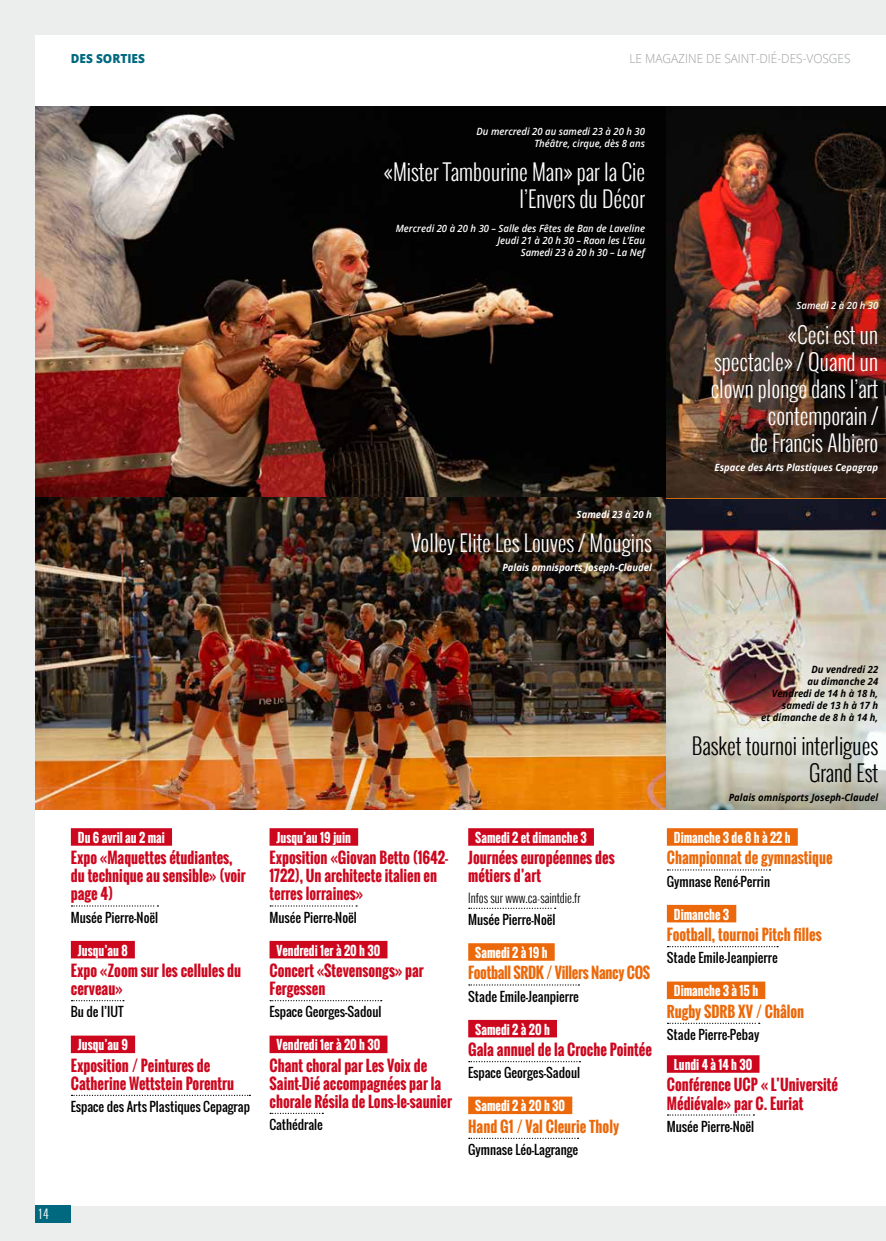
<style>
.page{position:relative;width:886px;height:1241px;background:#fff}
.page>*{position:absolute;margin:0;border:0;box-sizing:border-box;transform-origin:0 0}
.t1{font:300 22.5px/27px "Oswald";color:#fff;text-align:right;scale:.95 1}
.t2{font:300 22.5px/27px "Oswald";color:#000;text-align:right;scale:.95 1}
.t3{font:700 15px/18px "Oswald";color:#cd071e;scale:.95 1}
.t4{font:700 15px "Oswald";color:#eb690b;scale:.95 1}
.t5{font:700 15px "Oswald";letter-spacing:-.02em;color:#eb690b;scale:.95 1}
.t6{font:12.5px "Oswald";color:#000}
.t7{font:700 12.5px "Oswald";color:#fff;scale:.95 1}
.t8{font:300 12.5px "Open Sans";color:#9c9e9f;scale:.95 1}
.t9{font:300 12.5px "Oswald";color:#000;scale:.95 1}
.t10{font:800 12.5px "Open Sans";color:#006980;scale:.95 1}
.t11{font:300 12.5px "Oswald";color:#fff}
.t12{font:italic 600 10px/12px "Open Sans";color:#fff;text-align:right;scale:.95 1}
.t13{font:italic 700 10px/12px "Open Sans";color:#000;text-align:right;scale:.95 1}
.t14{font:italic 700 10px "Open Sans";color:#fff;scale:.95 1}
</style>
<div class="page">
<div style="left:0;top:0;width:886px;height:1240px;background:#eceded"></div>
<div style="left:35px;top:35px;width:851px;height:1170px;background:#fff"></div>
<div style="left:71px;top:828px;width:101px;height:17px;background:#cd071e"></div>
<svg style="left:71px;top:905px;width:87px;height:1px"></svg>
<div style="left:71px;top:940px;width:64px;height:18px;background:#cd071e"></div>
<svg style="left:71px;top:1000px;width:53px;height:1px"></svg>
<div style="left:71px;top:1035px;width:64px;height:17px;background:#cd071e"></div>
<svg style="left:71px;top:1094px;width:179px;height:1px"></svg>
<div style="left:269px;top:828px;width:89px;height:17px;background:#cd071e"></div>
<svg style="left:270px;top:905px;width:87px;height:1px"></svg>
<div style="left:269px;top:940px;width:118px;height:18px;background:#cd071e"></div>
<svg style="left:270px;top:1000px;width:112px;height:1px"></svg>
<div style="left:269px;top:1035px;width:118px;height:17px;background:#cd071e"></div>
<svg style="left:270px;top:1112px;width:53px;height:1px"></svg>
<div style="left:468px;top:828px;width:126px;height:17px;background:#cd071e"></div>
<svg style="left:469px;top:907px;width:87px;height:1px"></svg>
<div style="left:468px;top:943px;width:87px;height:17px;background:#eb690b"></div>
<svg style="left:469px;top:984px;width:110px;height:1px"></svg>
<div style="left:468px;top:1019px;width:89px;height:18px;background:#cd071e"></div>
<svg style="left:469px;top:1061px;width:111px;height:1px"></svg>
<div style="left:468px;top:1096px;width:104px;height:17px;background:#eb690b"></div>
<svg style="left:469px;top:1137px;width:109px;height:1px"></svg>
<div style="left:667px;top:828px;width:131px;height:17px;background:#eb690b"></div>
<svg style="left:667px;top:869px;width:103px;height:1px"></svg>
<div style="left:667px;top:904px;width:69px;height:18px;background:#eb690b"></div>
<svg style="left:667px;top:946px;width:111px;height:1px"></svg>
<div style="left:667px;top:981px;width:98px;height:17px;background:#eb690b"></div>
<svg style="left:667px;top:1022px;width:93px;height:1px"></svg>
<div style="left:667px;top:1055px;width:92px;height:17px;background:#cd071e"></div>
<svg style="left:667px;top:1114px;width:87px;height:1px"></svg>
<img style="left:35px;top:106px;width:632px;height:391px">
<img style="left:35px;top:497px;width:632px;height:312px">
<img style="left:667px;top:499px;width:219px;height:310px">
<img style="left:667px;top:106px;width:219px;height:391px">
<div style="left:35px;top:1205px;width:36px;height:17px;background:#006980"></div>
<p class="t10" style="left:71px;top:49px;width:79px">DES SORTIES</p>
<p class="t8" style="left:629px;top:50px;width:234px">LE MAGAZINE DE SAINT-DIÉ-DES-VOSGES</p>
<p class="t12" style="left:476px;top:125px;width:179px">Du mercredi 20 au samedi 23 à 20 h 30<br>Théâtre, cirque, dès 8 ans</p>
<h1 class="t1" style="left:384px;top:158px;width:276px">«Mister Tambourine Man» par la Cie l’Envers du Décor</h1>
<p class="t12" style="left:396px;top:222px;width:264px">Mercredi 20 à 20 h 30 – Salle des Fêtes de Ban de Laveline<br>Jeudi 21 à 20 h 30 – Raon les L’Eau<br>Samedi 23 à 20 h 30 – La Nef</p>
<p class="t14" style="left:577px;top:507px;width:81px">Samedi 23 à 20 h</p>
<h1 class="t1" style="left:411px;top:529px;width:255px">Volley Elite Les Louves / Mougins</h1>
<p class="t14" style="left:502px;top:560px;width:159px">Palais omnisports Joseph-Claudel</p>
<p class="t12" style="left:796px;top:299px;width:87px">Samedi 2 à 20 h 30</p>
<h1 class="t1" style="left:711px;top:320px;width:178px">«Ceci est un spectacle» / Quand un clown plonge dans l’art contemporain /<br>de Francis Albiero</h1>
<p class="t14" style="left:714px;top:460px;width:174px">Espace des Arts Plastiques Cepagrap</p>
<p class="t11" style="left:39px;top:1204px;width:11px">14</p>
<p class="t7" style="left:78px;top:828px;width:93px">Du 6 avril au 2 mai</p>
<p class="t3" style="left:71px;top:849px;width:186px">Expo «Maquettes étudiantes, du technique au sensible» (voir page 4)</p>
<p class="t6" style="left:71px;top:907px;width:89px">Musée Pierre-Noël</p>
<p class="t7" style="left:78px;top:940px;width:54px">Jusqu’au 8</p>
<p class="t3" style="left:71px;top:961px;width:181px">Expo «Zoom sur les cellules du cerveau»</p>
<p class="t6" style="left:71px;top:1002px;width:54px">Bu de l’IUT</p>
<p class="t7" style="left:78px;top:1035px;width:54px">Jusqu’au 9</p>
<p class="t3" style="left:71px;top:1056px;width:173px">Exposition / Peintures de<br>Catherine Wettstein Porentru</p>
<p class="t6" style="left:71px;top:1096px;width:181px">Espace des Arts Plastiques Cepagrap</p>
<p class="t7" style="left:277px;top:828px;width:80px">Jusqu’au 19 juin</p>
<p class="t3" style="left:269px;top:849px;width:190px">Exposition «Giovan Betto (1642-<br>1722), Un architecte italien en terres lorraines»</p>
<p class="t6" style="left:269px;top:907px;width:89px">Musée Pierre-Noël</p>
<p class="t7" style="left:277px;top:940px;width:111px">Vendredi 1er à 20 h 30</p>
<p class="t3" style="left:269px;top:961px;width:164px">Concert «Stevensongs» par<br>Fergessen</p>
<p class="t6" style="left:269px;top:1002px;width:113px">Espace Georges-Sadoul</p>
<p class="t7" style="left:277px;top:1035px;width:111px">Vendredi 1er à 20 h 30</p>
<p class="t3" style="left:269px;top:1056px;width:194px">Chant choral par Les Voix de<br>Saint-Dié accompagnées par la chorale Résila de Lons-le-saunier</p>
<p class="t6" style="left:269px;top:1114px;width:55px">Cathédrale</p>
<p class="t7" style="left:475px;top:828px;width:119px">Samedi 2 et dimanche 3</p>
<p class="t3" style="left:468px;top:849px;width:156px">Journées européennes des métiers d’art</p>
<p class="t9" style="left:468px;top:888px;width:120px">Infos sur www.ca-saintdie.fr</p>
<p class="t6" style="left:468px;top:909px;width:89px">Musée Pierre-Noël</p>
<p class="t7" style="left:475px;top:943px;width:78px">Samedi 2 à 19 h</p>
<p class="t5" style="left:468px;top:961px;width:193px">Football SRDK / Villers Nancy COS</p>
<p class="t6" style="left:468px;top:986px;width:112px">Stade Emile-Jeanpierre</p>
<p class="t7" style="left:475px;top:1019px;width:80px">Samedi 2 à 20 h</p>
<p class="t3" style="left:468px;top:1040px;width:195px">Gala annuel de la Croche Pointée</p>
<p class="t6" style="left:468px;top:1063px;width:113px">Espace Georges-Sadoul</p>
<p class="t7" style="left:475px;top:1096px;width:96px">Samedi 2 à 20 h 30</p>
<p class="t4" style="left:468px;top:1114px;width:160px">Hand G1 / Val Cleurie Tholy</p>
<p class="t6" style="left:468px;top:1139px;width:111px">Gymnase Léo-Lagrange</p>
<p class="t13" style="left:761px;top:663px;width:125px">Du vendredi 22<br>au dimanche 24<br>Vendredi de 14 h à 18 h, samedi de 13 h à 17 h<br>et dimanche de 8 h à 14 h,</p>
<h1 class="t2" style="left:692px;top:732px;width:198px">Basket tournoi interligues<br>Grand Est</h1>
<p class="t13" style="left:729px;top:791px;width:159px">Palais omnisports Joseph-Claudel</p>
<p class="t7" style="left:674px;top:828px;width:124px">Dimanche 3 de 8 h à 22 h</p>
<p class="t4" style="left:667px;top:846px;width:176px">Championnat de gymnastique</p>
<p class="t6" style="left:667px;top:871px;width:105px">Gymnase René-Perrin</p>
<p class="t7" style="left:674px;top:904px;width:60px">Dimanche 3</p>
<p class="t4" style="left:667px;top:923px;width:165px">Football, tournoi Pitch filles</p>
<p class="t6" style="left:667px;top:948px;width:112px">Stade Emile-Jeanpierre</p>
<p class="t7" style="left:674px;top:981px;width:90px">Dimanche 3 à 15 h</p>
<p class="t4" style="left:667px;top:999px;width:146px">Rugby SDRB XV / Châlon</p>
<p class="t6" style="left:667px;top:1024px;width:94px">Stade Pierre-Pebay</p>
<p class="t7" style="left:674px;top:1054px;width:84px">Lundi 4 à 14 h 30</p>
<p class="t3" style="left:667px;top:1075px;width:182px">Conférence UCP « L’Université<br>Médiévale» par C. Euriat</p>
<p class="t6" style="left:667px;top:1116px;width:89px">Musée Pierre-Noël</p>
</div>
